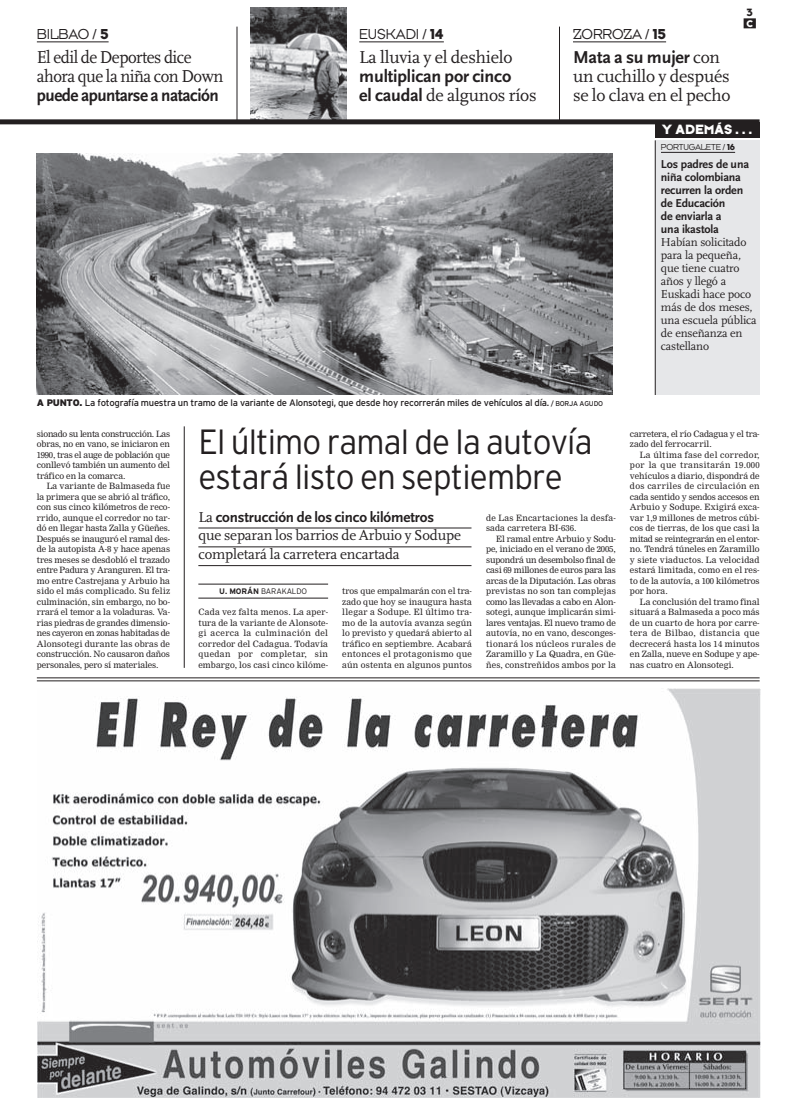
<style>
.page{position:relative;width:796px;height:1105px;background:#fff}
.page>*{position:absolute;margin:0;border:0;box-sizing:border-box;transform-origin:0 0}
.t1{font:300 35px/35px "Civica 01";letter-spacing:-.025em;color:#231f20;scale:.95 1}
.t2{font:18px/19px "FF Scala";letter-spacing:-.01em;color:#231f20}
.t3{font:18px/19px "FF Scala";letter-spacing:-.01em;color:#231f20;scale:.95 1}
.t4{font:700 18px "Scala Sans";letter-spacing:-.01em;color:#231f20}
.t5{font:700 18px "Scala Sans";letter-spacing:-.03em;color:#231f20;scale:.95 1}
.t6{font:15px/18.8px "FF Scala";letter-spacing:-.01em;color:#231f20}
.t7{font:700 15px "Scala Sans";letter-spacing:-.01em;color:#231f20}
.t8{font:15px "Typeface Seven";letter-spacing:-.005em;color:#231f20}
.t9{font:14px "Typeface Six";letter-spacing:-.005em;color:#fff}
.t10{font:12px/13px "FF Scala";letter-spacing:-.015em;color:#231f20}
.t11{font:700 12px/13px "Scala Sans";letter-spacing:-.015em;color:#231f20}
.t12{font:11px "Typeface Six";color:#231f20}
.t13{font:10px "Typeface Six";color:#fff}
.t14{font:9.5px "Civica 04";letter-spacing:-.03em;color:#231f20}
.t15{font:9px "Typeface Seven";letter-spacing:-.015em;color:#231f20}
.t16{font:8.5px/10.5px "Nimrod";color:#231f20;text-align:justify}
.t17{font:8.5px/10.5px "Nimrod";letter-spacing:-.02em;color:#231f20}
.t18{font:8.5px/10.5px "Nimrod";letter-spacing:.025em;color:#231f20}
.t19{font:300 8px "Civica 01";letter-spacing:-.015em;color:#231f20}
.s1{font-family:"Typeface Six"}
.s2{font-family:"Scala Sans";font-weight:700}
.s3{font-family:"FF Scala";font-weight:400}
.s4{font-family:"Civica 10";font-weight:900}
.s5{font-size:7px}
.s6{font-family:"Civica 07";font-weight:700}
</style>
<div class="page">
<div style="left:744px;top:18px;width:12px;height:10px;background:#231f20"></div>
<img style="left:251px;top:7px;width:96px;height:112px">
<hr style="left:559px;top:27px;width:1px;height:93px;background:#231f20">
<hr style="left:237px;top:27px;width:1px;height:93px;background:#231f20">
<hr style="left:573px;top:42px;width:93px;height:1px;background:#231f20">
<hr style="left:359px;top:42px;width:85px;height:1px;background:#231f20">
<hr style="left:37px;top:42px;width:72px;height:1px;background:#231f20">
<div style="left:0;top:119px;width:760px;height:5px;background:#231f20"></div>
<div style="left:655px;top:122px;width:105px;height:15px;background:#231f20"></div>
<div style="left:655px;top:141px;width:105px;height:254px;background:#e6e7e9"></div>
<hr style="left:661px;top:152px;width:74px;height:1px;background:#231f20">
<hr style="left:655px;top:140px;width:1px;height:255px;background:#231f20">
<img style="left:37px;top:153px;width:575px;height:241px">
<hr style="left:198px;top:584px;width:130px;height:1px;background:#231f20">
<hr style="left:198px;top:598px;width:130px;height:1px;background:#231f20">
<hr style="left:198px;top:528px;width:274px;height:1px;background:#231f20">
<hr style="left:198px;top:547px;width:274px;height:1px;background:#231f20">
<hr style="left:198px;top:565px;width:274px;height:1px;background:#231f20">
<hr style="left:37px;top:678px;width:723px;height:1px;background:#231f20">
<hr style="left:37px;top:681px;width:723px;height:1px;background:#231f20">
<hr style="left:184px;top:426px;width:1px;height:242px;background:#231f20">
<img style="left:37px;top:688px;width:723px;height:410px">
<h3 class="t8" style="left:37px;top:25px;width:73px">BILBAO / <span class="s1">5</span></h3>
<h2 class="t3" style="left:37px;top:49px;width:198px">El edil de Deportes dice ahora que la niña con Down</h2>
<h2 class="t5" style="left:37px;top:88px;width:193px">puede apuntarse a natación</h2>
<h3 class="t8" style="left:359px;top:25px;width:86px">EUSKADI / <span class="s1">14</span></h3>
<h2 class="t2" style="left:359px;top:49px;width:155px">La lluvia y el deshielo</h2>
<h2 class="t4" style="left:359px;top:69px;width:154px">multiplican por cinco</h2>
<h2 class="t2" style="left:359px;top:87px;width:179px"><span class="s2">el caudal</span> de algunos ríos</h2>
<h3 class="t8" style="left:573px;top:25px;width:95px">ZORROZA / <span class="s1">15</span></h3>
<h2 class="t4" style="left:573px;top:50px;width:149px">Mata a su mujer <span class="s3">con</span></h2>
<h2 class="t2" style="left:573px;top:68px;width:159px">un cuchillo y después se lo clava en el pecho</h2>
<p class="t12" style="left:747px;top:6px;width:8px">3</p>
<p class="t13" style="left:746px;top:17px;width:8px">C</p>
<h3 class="t9" style="left:662px;top:121px;width:91px">Y ADEMÁS . . .</h3>
<p class="t15" style="left:661px;top:142px;width:76px">PORTUGALETE / <span class="s1">16</span></p>
<h3 class="t11" style="left:661px;top:158px;width:90px">Los padres de una niña colombiana recurren la orden de Educación<br>de enviarla a<br>una ikastola</h3>
<h3 class="t10" style="left:661px;top:236px;width:97px">Habían solicitado para la pequeña, que tiene cuatro años y llegó a<br>Euskadi hace poco más de dos meses, una escuela pública de enseñanza en castellano</h3>
<p class="t14" style="left:37px;top:399px;width:568px"><span class="s4">A PUNTO.</span> La fotografía muestra un tramo de la variante de Alonsotegi, que desde hoy recorrerán miles de vehículos al día. <span class="s5">/ BORJA AGUDO</span></p>
<p class="t16" style="left:37px;top:429px;width:135px">sionado su lenta construcción. Las obras, no en vano, se iniciaron en 1990, tras el auge de población que conllevó también un aumento del tráfico en la comarca.</p>
<p class="t16" style="left:37px;top:481px;width:135px;text-indent:10px">La variante de Balmaseda fue la primera que se abrió al tráfico, con sus cinco kilómetros de reco&shy;rrido, aunque el corredor no tar&shy;dó en llegar hasta Zalla y Güeñes.<br>Después se inauguró el ramal des&shy;de la autopista A-8 y hace apenas tres meses se desdobló el trazado entre Padura y Aranguren. El tra&shy;mo entre Castrejana y Arbuio ha sido el más complicado. Su feliz culminación, sin embargo, no bo&shy;rrará el temor a la voladuras. Va&shy;rias piedras de grandes dimensio&shy;nes cayeron en zonas habitadas de Alonsotegi durante las obras de construcción. No causaron daños personales, pero sí materiales.</p>
<h1 class="t1" style="left:198px;top:428px;width:417px">El último ramal de la autovía estará listo en septiembre</h1>
<h3 class="t7" style="left:198px;top:511px;width:237px"><span class="s3">La</span> construcción de los cinco kilómetros</h3>
<h3 class="t6" style="left:198px;top:527px;width:264px">que separan los barrios de Arbuio y Sodupe completará la carretera encartada</h3>
<p class="t18" style="left:486px;top:513px;width:131px">de Las Encartaciones la desfa&shy;sada carretera BI-636.</p>
<p class="t16" style="left:486px;top:534px;width:131px;text-indent:10px">El ramal entre Arbuio y Sodu&shy;pe, iniciado en el verano de 2005, supondrá un desembolso final de casi 69 millones de euros para las arcas de la Diputación. Las obras previstas no son tan complejas como las llevadas a cabo en Alon&shy;sotegi, aunque implicarán simi&shy;lares ventajas. El nuevo tramo de autovía, no en vano, desconges&shy;tionará los núcleos rurales de Zaramillo y La Quadra, en Güe&shy;ñes, constreñidos ambos por la</p>
<p class="t19" style="left:219px;top:588px;width:89px"><span class="s6">U. MORÁN</span> BARAKALDO</p>
<p class="t16" style="left:198px;top:607px;width:131px">Cada vez falta menos. La aper&shy;tura de la variante de Alonsote&shy;gi acerca la culminación del corredor del Cadagua. Todavía quedan por completar, sin embargo, los casi cinco kilóme-</p>
<p class="t16" style="left:342px;top:586px;width:131px">tros que empalmarán con el tra&shy;zado que hoy se inaugura hasta llegar a Sodupe. El último tra&shy;mo de la autovía avanza según lo previsto y quedará abierto al tráfico en septiembre. Acabará entonces el protagonismo que aún ostenta en algunos puntos</p>
<p class="t17" style="left:630px;top:429px;width:131px">carretera, el río Cadagua y el tra&shy;zado del ferrocarril.</p>
<p class="t16" style="left:630px;top:450px;width:131px;text-indent:10px">La última fase del corredor, por la que transitarán 19.000 vehículos a diario, dispondrá de dos carriles de circulación en cada sentido y sendos accesos en Arbuio y Sodupe. Exigirá exca&shy;var 1,9 millones de metros cúbi&shy;cos de tierras, de los que casi la mitad se reintegrarán en el entor&shy;no. Tendrá túneles en Zaramillo y siete viaductos. La velocidad estará limitada, como en el res&shy;to de la autovía, a 100 kilómetros por hora.</p>
<p class="t16" style="left:630px;top:597px;width:131px;text-indent:10px">La conclusión del tramo final situará a Balmaseda a poco más de un cuarto de hora por carre&shy;tera de Bilbao, distancia que decrecerá hasta los 14 minutos en Zalla, nueve en Sodupe y ape&shy;nas cuatro en Alonsotegi.</p>
</div>
